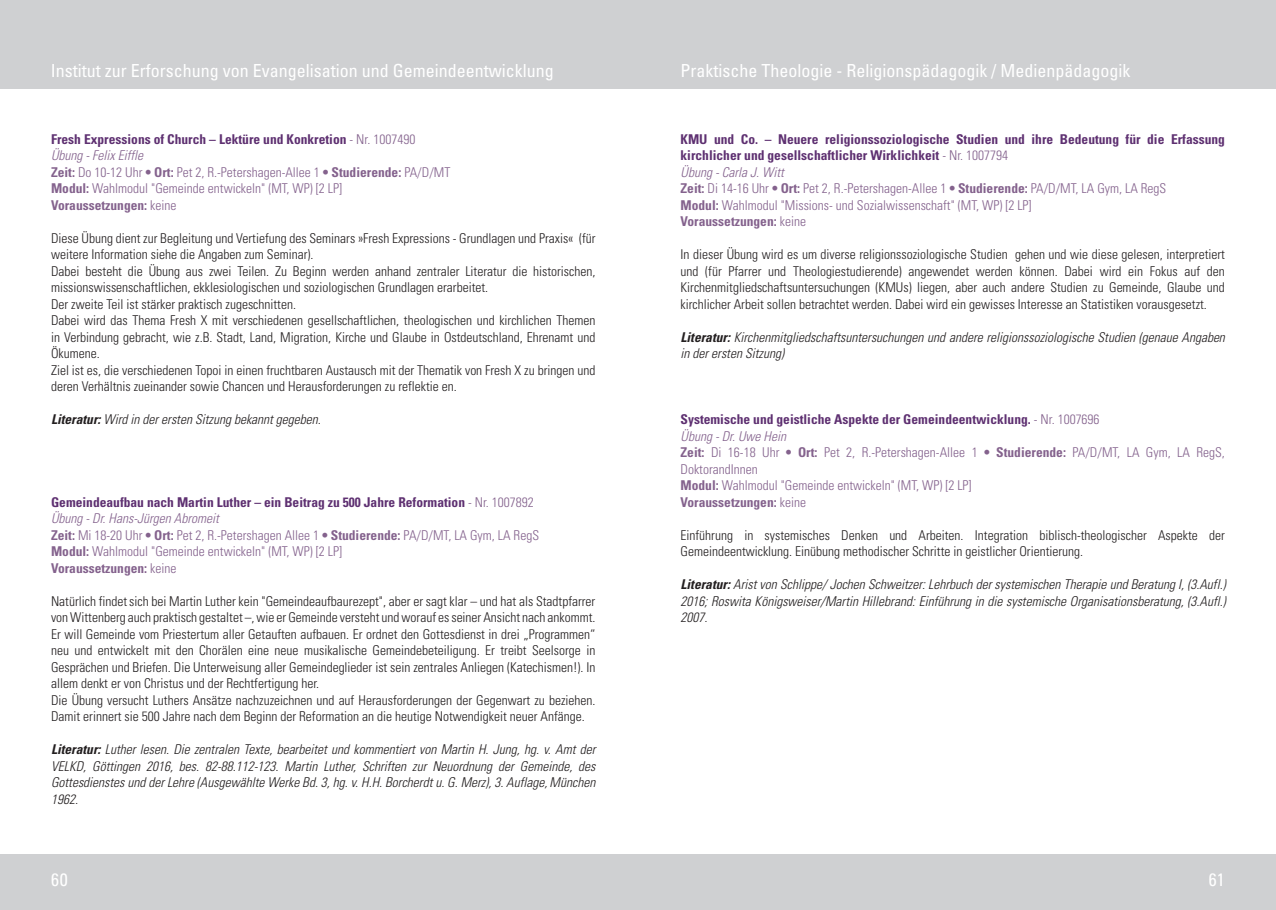
<style>
.page{position:relative;width:1276px;height:910px;background:#fff}
.page>*{position:absolute;margin:0;border:0;box-sizing:border-box;transform-origin:0 0}
.t1{font:condensed 18px "Univers LT Std";color:#fff}
.t2{font:300 condensed 13.5px/16.5px "Univers LT Std";color:#231f20}
.t3{font:300 condensed 13.5px/16.5px "Univers LT Std";color:#84628d}
.t4{font:italic 300 condensed 13.5px/16.5px "Univers LT Std";color:#231f20;text-align:justify}
.s1{font-weight:700;color:#5e3071}
.s2{font-style:italic}
.s3{font-weight:700}
</style>
<div class="page">
<div style="left:0;top:855px;width:1276px;height:55px;background:#cfd0d2"></div>
<div style="left:0;top:0;width:1276px;height:89px;background:#cfd0d2"></div>
<h1 class="t1" style="left:51px;top:59px;width:504px">Institut zur Erforschung von Evangelisation und Gemeindeentwicklung</h1>
<p class="t3" style="left:51px;top:131px;width:401px"><span class="s1">Fresh Expressions of Church – Lektüre und Konkretion</span> - Nr. 1007490<br><span class="s2">Übung - Felix Eiffle<br></span><span class="s3">Zeit:</span> Do 10-12 Uhr <span class="s3">• Ort:</span> Pet 2, R.-Petershagen-Allee 1 <span class="s3">• Studierende:</span> PA/D/MT <span class="s3">Modul:</span> Wahlmodul "Gemeinde entwickeln" (MT, WP) [2 LP]<br><span class="s3">Voraussetzungen:</span> keine</p>
<p class="t2" style="left:51px;top:230px;width:546px">Diese Übung dient zur Begleitung und Vertiefung des Seminars »Fresh Expressions - Grundlagen und Praxis« (für weitere Information siehe die Angaben zum Seminar).<br>Dabei besteht die Übung aus zwei Teilen. Zu Beginn werden anhand zentraler Literatur die historischen, missionswissenschaftlichen, ekklesiologischen und soziologischen Grundlagen erarbeitet.<br>Der zweite Teil ist stärker praktisch zugeschnitten.<br>Dabei wird das Thema Fresh X mit verschiedenen gesellschaftlichen, theologischen und kirchlichen Themen in Verbindung gebracht, wie z.B. Stadt, Land, Migration, Kirche und Glaube in Ostdeutschland, Ehrenamt und Ökumene.<br>Ziel ist es, die verschiedenen Topoi in einen fruchtbaren Austausch mit der Thematik von Fresh X zu bringen und deren Verhältnis zueinander sowie Chancen und Herausforderungen zu reflektie en.</p>
<p class="t4" style="left:51px;top:411px;width:271px"><span class="s3">Literatur:</span> Wird in der ersten Sitzung bekannt gegeben.</p>
<p class="t3" style="left:51px;top:494px;width:489px"><span class="s1">Gemeindeaufbau nach Martin Luther – ein Beitrag zu 500 Jahre Reformation</span> - Nr. 1007892<br><span class="s2">Übung - Dr. Hans-Jürgen Abromeit<br></span><span class="s3">Zeit:</span> Mi 18-20 Uhr <span class="s3">• Ort:</span> Pet 2, R.-Petershagen Allee 1 <span class="s3">• Studierende:</span> PA/D/MT, LA Gym, LA RegS <span class="s3">Modul:</span> Wahlmodul "Gemeinde entwickeln" (MT, WP) [2 LP]<br><span class="s3">Voraussetzungen:</span> keine</p>
<p class="t2" style="left:51px;top:592px;width:546px">Natürlich findet sich bei Martin Luther kein "Gemeindeaufbaurezept", aber er sagt klar – und hat als Stadtpfarrer von Wittenberg auch praktisch gestaltet –, wie er Gemeinde versteht und worauf es seiner Ansicht nach ankommt.<br>Er will Gemeinde vom Priestertum aller Getauften aufbauen. Er ordnet den Gottesdienst in drei „Programmen“ neu und entwickelt mit den Chorälen eine neue musikalische Gemeindebeteiligung. Er treibt Seelsorge in Gesprächen und Briefen. Die Unterweisung aller Gemeindeglieder ist sein zentrales Anliegen (Katechismen!). In allem denkt er von Christus und der Rechtfertigung her.<br>Die Übung versucht Luthers Ansätze nachzuzeichnen und auf Herausforderungen der Gegenwart zu beziehen.<br>Damit erinnert sie 500 Jahre nach dem Beginn der Reformation an die heutige Notwendigkeit neuer Anfänge.</p>
<p class="t4" style="left:51px;top:741px;width:546px"><span class="s3">Literatur:</span> Luther lesen. Die zentralen Texte, bearbeitet und kommentiert von Martin H. Jung, hg. v. Amt der VELKD, Göttingen 2016, bes. 82-88.112-123. Martin Luther, Schriften zur Neuordnung der Gemeinde, des Gottesdienstes und der Lehre (Ausgewählte Werke Bd. 3, hg. v. H.H. Borcherdt u. G. Merz), 3. Auflage, München 1962.</p>
<h1 class="t1" style="left:680px;top:59px;width:451px">Praktische Theologie - Religionspädagogik / Medienpädagogik</h1>
<p class="t3" style="left:680px;top:131px;width:546px"><span class="s1">KMU und Co. – Neuere religionssoziologische Studien und ihre Bedeutung für die Erfassung kirchlicher und gesellschaftlicher Wirklichkeit</span> - Nr. 1007794<br><span class="s2">Übung - Carla J. Witt<br></span><span class="s3">Zeit:</span> Di 14-16 Uhr <span class="s3">• Ort:</span> Pet 2, R.-Petershagen-Allee 1 <span class="s3">• Studierende:</span> PA/D/MT, LA Gym, LA RegS<br><span class="s3">Modul:</span> Wahlmodul "Missions- und Sozialwissenschaft" (MT, WP) [2 LP]<br><span class="s3">Voraussetzungen:</span> keine</p>
<p class="t2" style="left:680px;top:246px;width:546px;text-align:justify">In dieser Übung wird es um diverse religionssoziologische Studien gehen und wie diese gelesen, interpretiert und (für Pfarrer und Theologiestudierende) angewendet werden können. Dabei wird ein Fokus auf den Kirchenmitgliedschaftsuntersuchungen (KMUs) liegen, aber auch andere Studien zu Gemeinde, Glaube und kirchlicher Arbeit sollen betrachtet werden. Dabei wird ein gewisses Interesse an Statistiken vorausgesetzt.</p>
<p class="t4" style="left:680px;top:329px;width:546px"><span class="s3">Literatur:</span> Kirchenmitgliedschaftsuntersuchungen und andere religionssoziologische Studien (genaue Angaben in der ersten Sitzung)</p>
<p class="t3" style="left:680px;top:411px;width:546px"><span class="s1">Systemische und geistliche Aspekte der Gemeindeentwicklung.</span> - Nr. 1007696<br><span class="s2">Übung - Dr. Uwe Hein<br></span><span class="s3">Zeit:</span> Di 16-18 Uhr <span class="s3">• Ort:</span> Pet 2, R.-Petershagen-Allee 1 <span class="s3">• Studierende:</span> PA/D/MT, LA Gym, LA RegS, DoktorandInnen<br><span class="s3">Modul:</span> Wahlmodul "Gemeinde entwickeln" (MT, WP) [2 LP]<br><span class="s3">Voraussetzungen:</span> keine</p>
<p class="t2" style="left:680px;top:526px;width:546px">Einführung in systemisches Denken und Arbeiten. Integration biblisch-theologischer Aspekte der<br>Gemeindeentwicklung. Einübung methodischer Schritte in geistlicher Orientierung.</p>
<p class="t4" style="left:680px;top:576px;width:547px"><span class="s3">Literatur:</span> Arist von Schlippe/ Jochen Schweitzer: Lehrbuch der systemischen Therapie und Beratung I, (3.Aufl.)<br>2016; Roswita Königsweiser/Martin Hillebrand: Einführung in die systemische Organisationsberatung, (3.Aufl.)<br>2007.</p>
<h1 class="t1" style="left:51px;top:868px;width:18px">60</h1>
<h1 class="t1" style="left:1208px;top:868px;width:18px">61</h1>
</div>
